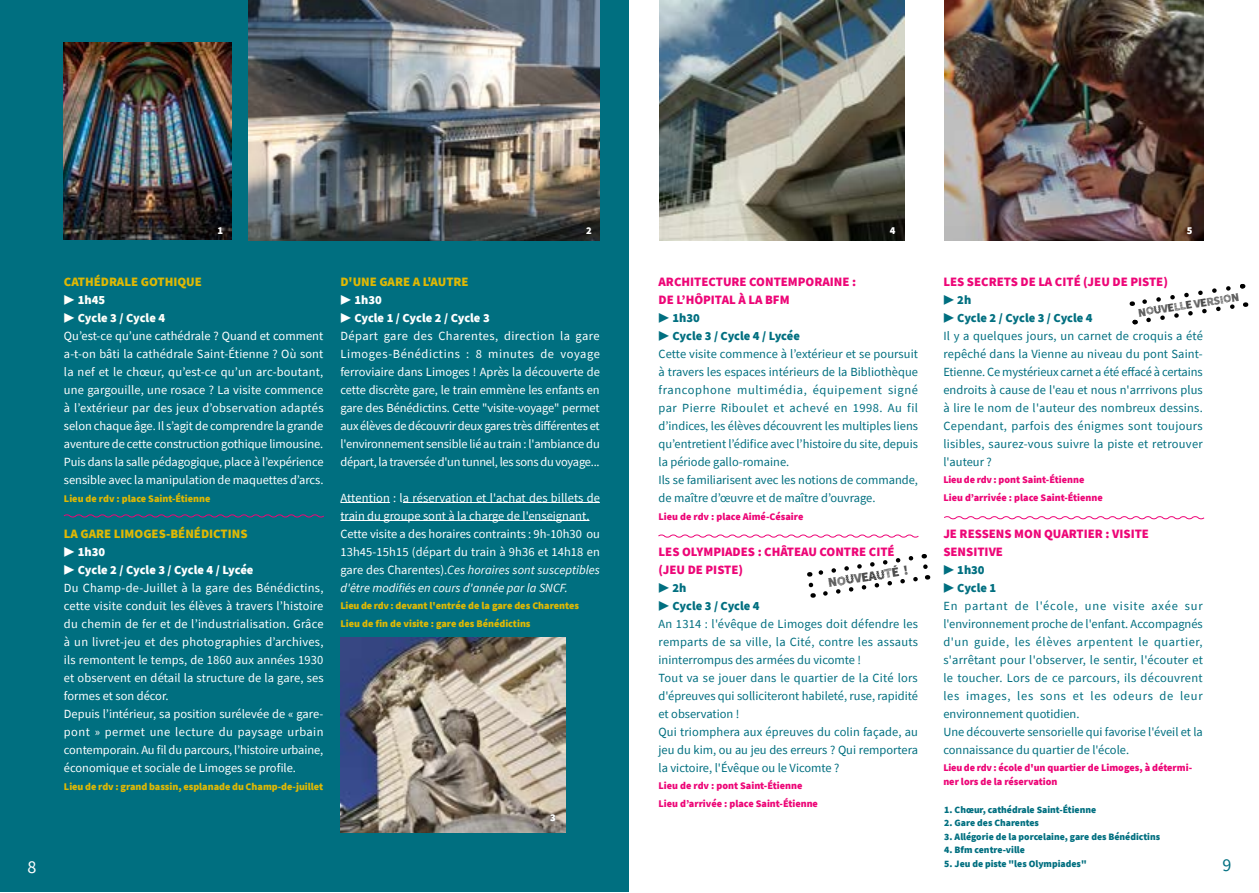
<style>
.page{position:relative;width:1259px;height:893px;background:#fff}
.page>*{position:absolute;margin:0;border:0;box-sizing:border-box;transform-origin:0 0}
.t1{font:18px "Source Sans Pro";color:#fff}
.t2{font:18px "Source Sans Pro";color:#006f80}
.t3{font:13.5px "Source Sans Pro DISPLAY";color:#000101}
.t4{font:900 12.75px/18px "Source Sans Pro";color:#ed0677}
.t5{font:900 12.75px "Source Sans Pro";color:#dfb804}
.t6{font:12.45px/18px "Source Sans Pro";color:#fff;text-align:justify}
.t7{font:12.45px/18px "Source Sans Pro";color:#006f80}
.t8{font:900 12.45px/18px "Source Sans Pro";letter-spacing:-.01em;color:#006f80}
.t9{font:900 12.45px/18px "Source Sans Pro";letter-spacing:-.01em;color:#fff}
.t10{font:900 12.45px/18px "Source Sans Pro";letter-spacing:-.005em;color:#fffffa}
.t11{font:12px "Source Sans Pro DISPLAY";color:#000101}
.t12{font:900 10.5px "Source Sans Pro";color:#fff}
.t13{font:900 10.2px/17.7px "Source Sans Pro";color:#ed0677}
.t14{font:900 10.2px/17.7px "Source Sans Pro";color:#dfb804}
.t15{font:900 9.75px "Source Sans Pro";color:#006f80}
.s1{font-style:italic}
</style>
<div class="page">
<div style="left:0;top:0;width:628px;height:891px;background:#006f80"></div>
<svg style="left:658px;top:534px;width:261px;height:4px"></svg>
<img style="left:944px;top:0;width:259px;height:241px">
<img style="left:659px;top:0;width:245px;height:241px">
<svg style="left:63px;top:514px;width:261px;height:4px"></svg>
<img style="left:248px;top:0;width:352px;height:240px">
<img style="left:64px;top:43px;width:167px;height:197px">
<hr style="left:340px;top:502px;width:50px;height:1px;background:#fff">
<hr style="left:403px;top:502px;width:197px;height:1px;background:#fff">
<hr style="left:340px;top:520px;width:249px;height:1px;background:#fff">
<img style="left:340px;top:637px;width:225px;height:196px">
<svg style="left:944px;top:516px;width:261px;height:4px"></svg>
<svg style="left:807px;top:554px;width:123px;height:44px"></svg>
<svg style="left:1129px;top:284px;width:119px;height:41px"></svg>
<p class="t12" style="left:217px;top:224px;width:7px">1</p>
<p class="t12" style="left:586px;top:224px;width:7px">2</p>
<p class="t12" style="left:889px;top:224px;width:7px">4</p>
<p class="t12" style="left:1186px;top:224px;width:7px">5</p>
<p class="t5" style="left:64px;top:272px;width:139px">cathédrale gothique</p>
<p class="t10" style="left:64px;top:290px;width:103px">▶ 1h45<br>▶ Cycle 3 / Cycle 4</p>
<p class="t6" style="left:64px;top:326px;width:261px">Qu’est-ce qu’une cathédrale ? Quand et comment a-t-on bâti la cathédrale Saint-Étienne ? Où sont la nef et le chœur, qu’est-ce qu’un arc-boutant, une gargouille, une rosace ? La visite commence à l’extérieur par des jeux d’observation adaptés selon chaque âge. Il s’agit de comprendre la grande aventure de cette construction gothique limousine.<br>Puis dans la salle pédagogique, place à l’expérience sensible avec la manipulation de maquettes d’arcs.</p>
<p class="t14" style="left:64px;top:489px;width:148px">Lieu de rdv : place Saint-Étienne</p>
<p class="t5" style="left:64px;top:524px;width:185px">la gare limoges-bénédictins</p>
<p class="t9" style="left:64px;top:542px;width:191px">▶ 1h30<br>▶ Cycle 2 / Cycle 3 / Cycle 4 / Lycée</p>
<p class="t6" style="left:64px;top:578px;width:261px;text-align:left">Du Champ-de-Juillet à la gare des Bénédictins, cette visite conduit les élèves à travers l’histoire du chemin de fer et de l’industrialisation. Grâce à un livret-jeu et des photographies d’archives, ils remontent le temps, de 1860 aux années 1930 et observent en détail la structure de la gare, ses formes et son décor.<br>Depuis l’intérieur, sa position surélevée de « gare&shy;pont » permet une lecture du paysage urbain contemporain. Au fil du parcours, l’histoire urbaine, économique et sociale de Limoges se profile.</p>
<p class="t14" style="left:64px;top:777px;width:261px">Lieu de rdv : grand bassin, esplanade du Champ-de-juillet</p>
<p class="t4" style="left:943px;top:272px;width:226px">les secrets de la cité (jeu de piste)</p>
<p class="t8" style="left:943px;top:290px;width:151px">▶ 2h<br>▶ Cycle 2 / Cycle 3 / Cycle 4</p>
<p class="t7" style="left:943px;top:326px;width:261px;text-align:justify">Il y a quelques jours, un carnet de croquis a été repêché dans la Vienne au niveau du pont Saint-Etienne. Ce mystérieux carnet a été effacé à certains endroits à cause de l'eau et nous n'arrrivons plus à lire le nom de l'auteur des nombreux dessins.<br>Cependant, parfois des énigmes sont toujours lisibles, saurez-vous suivre la piste et retrouver l'auteur ?</p>
<p class="t13" style="left:943px;top:471px;width:161px">Lieu de rdv : pont Saint-Étienne<br>Lieu d’arrivée : place Saint-Étienne</p>
<p class="t4" style="left:943px;top:524px;width:207px">je ressens mon quartier : visite sensitive</p>
<p class="t8" style="left:943px;top:560px;width:54px">▶ 1h30 ▶ Cycle 1</p>
<p class="t7" style="left:943px;top:596px;width:261px">En partant de l'école, une visite axée sur l'environnement proche de l'enfant. Accompagnés d'un guide, les élèves arpentent le quartier, s'arrêtant pour l'observer, le sentir, l'écouter et le toucher. Lors de ce parcours, ils découvrent les images, les sons et les odeurs de leur environnement quotidien.<br>Une découverte sensorielle qui favorise l'éveil et la connaissance du quartier de l'école.</p>
<p class="t13" style="left:943px;top:761px;width:250px;line-height:13.5px">Lieu de rdv : école d'un quartier de Limoges, à détermi&shy;ner lors de la réservation</p>
<p class="t5" style="left:340px;top:272px;width:130px">d'une gare a l'autre</p>
<p class="t9" style="left:340px;top:290px;width:151px">▶ 1h30<br>▶ Cycle 1 / Cycle 2 / Cycle 3</p>
<p class="t6" style="left:340px;top:326px;width:261px">Départ gare des Charentes, direction la gare Limoges-Bénédictins : 8 minutes de voyage ferroviaire dans Limoges ! Après la découverte de cette discrète gare, le train emmène les enfants en gare des Bénédictins. Cette "visite-voyage" permet aux élèves de découvrir deux gares très différentes et l'environnement sensible lié au train : l'ambiance du départ, la traversée d'un tunnel, les sons du voyage...</p>
<p class="t6" style="left:340px;top:488px;width:261px;text-align:left">Attention : la réservation et l'achat des billets de train du groupe sont à la charge de l'enseignant.<br>Cette visite a des horaires contraints : 9h-10h30 ou 13h45-15h15 (départ du train à 9h36 et 14h18 en gare des Charentes).<span class="s1">Ces horaires sont susceptibles d'être modifiés en cours d'année par la SNCF.</span></p>
<p class="t14" style="left:340px;top:597px;width:240px">Lieu de rdv : devant l'entrée de la gare des Charentes<br>Lieu de fin de visite : gare des Bénédictins</p>
<p class="t4" style="left:658px;top:272px;width:199px">architecture contemporaine : de l’hôpital À la bfm</p>
<p class="t8" style="left:658px;top:308px;width:143px">▶ 1h30<br>▶ Cycle 3 / Cycle 4 / Lycée</p>
<p class="t7" style="left:658px;top:344px;width:261px">Cette visite commence à l’extérieur et se poursuit à travers les espaces intérieurs de la Bibliothèque francophone multimédia, équipement signé par Pierre Riboulet et achevé en 1998. Au fil d’indices, les élèves découvrent les multiples liens qu’entretient l’édifice avec l’histoire du site, depuis la période gallo-romaine.<br>Ils se familiarisent avec les notions de commande, de maître d’œuvre et de maître d’ouvrage.</p>
<p class="t13" style="left:658px;top:507px;width:146px">Lieu de rdv : place Aimé-Césaire</p>
<p class="t4" style="left:658px;top:542px;width:238px">les olympiades : chÂteau contre cité (jeu de piste)</p>
<p class="t8" style="left:658px;top:578px;width:103px">▶ 2h<br>▶ Cycle 3 / Cycle 4</p>
<p class="t7" style="left:658px;top:614px;width:261px">An 1314 : l'évêque de Limoges doit défendre les remparts de sa ville, la Cité, contre les assauts ininterrompus des armées du vicomte !<br>Tout va se jouer dans le quartier de la Cité lors d'épreuves qui solliciteront habileté, ruse, rapidité et observation !<br>Qui triomphera aux épreuves du colin façade, au jeu du kim, ou au jeu des erreurs ? Qui remportera la victoire, l'Évêque ou le Vicomte ?</p>
<p class="t13" style="left:658px;top:777px;width:161px">Lieu de rdv : pont Saint-Étienne<br>Lieu d’arrivée : place Saint-Étienne</p>
<p class="t11" style="left:1137px;top:306px;width:104px;rotate:-9deg">Nouvelle version</p>
<p class="t3" style="left:827px;top:576px;width:83px;rotate:-9deg">Nouveauté !</p>
<p class="t15" style="left:944px;top:803px;width:153px">1. Chœur, cathédrale Saint-Étienne</p>
<p class="t15" style="left:944px;top:816px;width:96px">2. Gare des Charentes</p>
<p class="t15" style="left:944px;top:830px;width:217px">3. Allégorie de la porcelaine, gare des Bénédictins</p>
<p class="t15" style="left:944px;top:843px;width:82px">4. Bfm centre-ville</p>
<p class="t15" style="left:944px;top:857px;width:144px">5. Jeu de piste "les Olympiades"</p>
<p class="t12" style="left:550px;top:811px;width:7px">3</p>
<h1 class="t1" style="left:27px;top:855px;width:10px">8</h1>
<h1 class="t2" style="left:1222px;top:853px;width:10px">9</h1>
</div>
